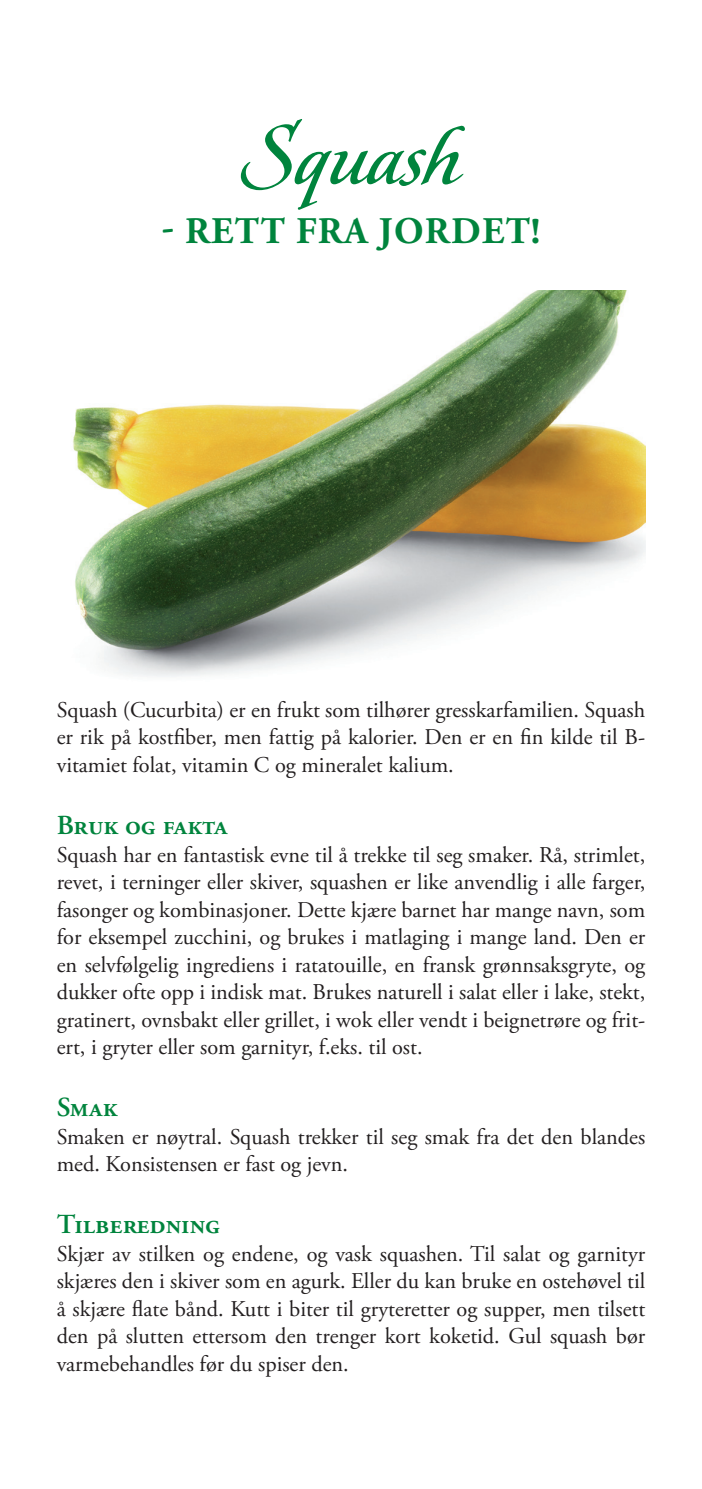
<style>
.page{position:relative;width:702px;height:1489px;background:#fff}
.page>*{position:absolute;margin:0;border:0;box-sizing:border-box;transform-origin:0 0}
.t1{font:90px "Florens";color:#00843d}
.t2{font:700 37.5px "Adobe Garamond Pro";letter-spacing:.035em;color:#00843d}
.t3{font:600 27.5px "Adobe Garamond Pro";color:#00843d}
.t4{font:22.5px/27.5px "Adobe Garamond Pro";color:#231f20;text-align:justify}
.s1{font-family:"Florens Flourished"}
</style>
<div class="page">
<img style="left:73px;top:291px;width:572px;height:386px">
<h1 class="t1" style="left:241px;top:115px;width:220px"><span class="s1">S</span>quash</h1>
<h2 class="t2" style="left:162px;top:209px;width:380px">- RETT FRA JORDET!</h2>
<p class="t4" style="left:57px;top:696px;width:590px">Squash (Cucurbita) er en frukt som tilhører gresskarfamilien. Squash er rik på kostfiber, men fattig på kalorier. Den er en fin kilde til B&shy;vitamiet folat, vitamin C og mineralet kalium.</p>
<p class="t3" style="left:57px;top:809px;width:172px">Bruk og fakta</p>
<p class="t4" style="left:57px;top:841px;width:590px">Squash har en fantastisk evne til å trekke til seg smaker. Rå, strimlet, revet, i terninger eller skiver, squashen er like anvendlig i alle farger, fasonger og kombinasjoner. Dette kjære barnet har mange navn, som for eksempel zucchini, og brukes i matlaging i mange land. Den er en selvfølgelig ingrediens i ratatouille, en fransk grønnsaksgryte, og dukker ofte opp i indisk mat. Brukes naturell i salat eller i lake, stekt, gratinert, ovnsbakt eller grillet, i wok eller vendt i beignetrøre og frit&shy;ert, i gryter eller som garnityr, f.eks. til ost.</p>
<p class="t3" style="left:57px;top:1091px;width:62px">Smak</p>
<p class="t4" style="left:57px;top:1123px;width:590px">Smaken er nøytral. Squash trekker til seg smak fra det den blandes med. Konsistensen er fast og jevn.</p>
<p class="t3" style="left:57px;top:1208px;width:165px">Tilberedning</p>
<p class="t4" style="left:57px;top:1240px;width:590px">Skjær av stilken og endene, og vask squashen. Til salat og garnityr skjæres den i skiver som en agurk. Eller du kan bruke en ostehøvel til å skjære flate bånd. Kutt i biter til gryteretter og supper, men tilsett den på slutten ettersom den trenger kort koketid. Gul squash bør varmebehandles før du spiser den.</p>
</div>
